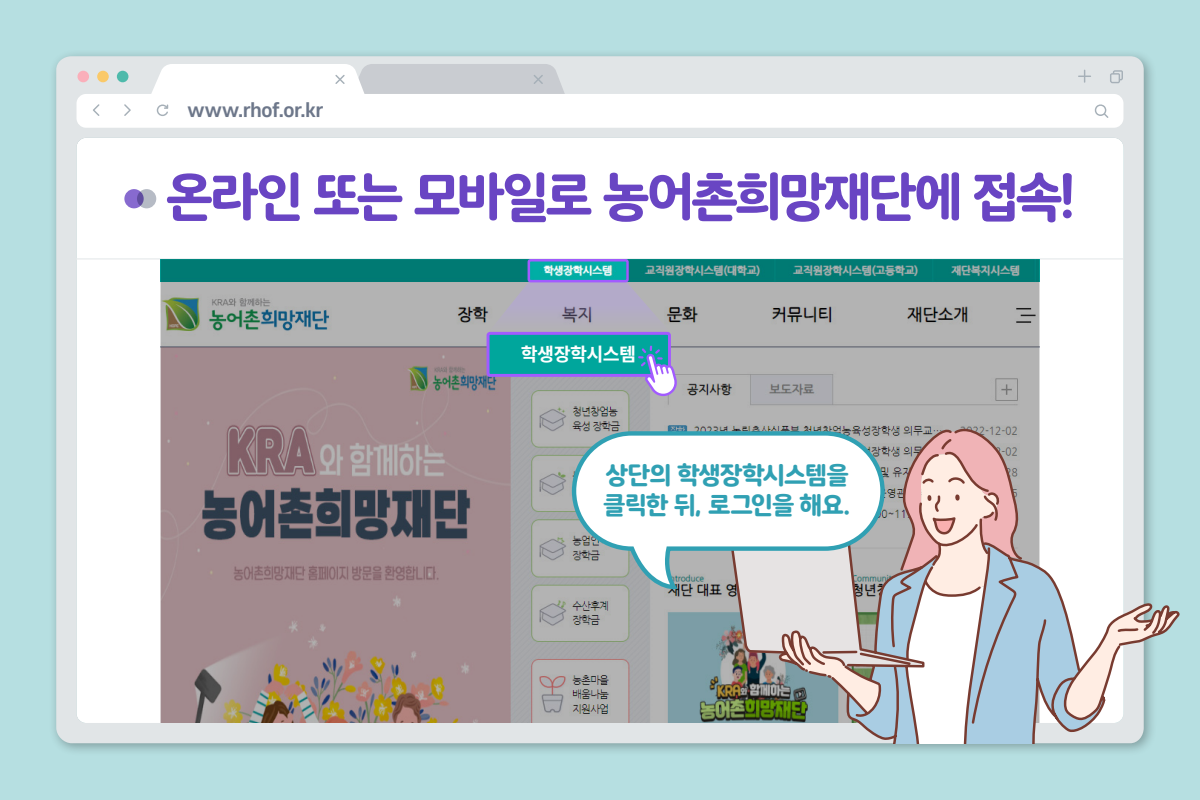
<style>
.page{position:relative;width:1200px;height:800px;background:#b6dfe1}
.page>*{position:absolute;margin:0;border:0;box-sizing:border-box;transform-origin:0 0}
.t1{font:51.25px "SD Gothic Neo Round h Eb";letter-spacing:-.065em;color:#6945c3}
.t2{font:800 24.38px/30.8px "Tmoney Round Wind";letter-spacing:-.07em;color:#30a0b3}
.t3{font:700 18.75px "S Core Dream 6";letter-spacing:-.01em;color:#6d778a}
.t4{font:700 18.44px "Noto Sans Mono CJ Kkr";letter-spacing:-.03em;color:#fff}
</style>
<div class="page">
<div style="left:49px;top:49px;width:1108px;height:708px;background:#000;opacity:.3"></div>
<div style="left:56px;top:56px;width:1088px;height:687px;background:#e1e5e7"></div>
<svg style="left:1078px;top:70px;width:13px;height:13px"></svg>
<svg style="left:1110px;top:70px;width:13px;height:13px"></svg>
<div style="left:77px;top:94px;width:1046px;height:34px;background:#fff;border-radius:10px"></div>
<svg style="left:157px;top:105px;width:11px;height:11px"></svg>
<svg style="left:1094px;top:104px;width:14px;height:14px"></svg>
<svg style="left:93px;top:104px;width:6px;height:12px"></svg>
<svg style="left:124px;top:104px;width:7px;height:12px"></svg>
<div style="left:77px;top:71px;width:12px;height:11px;background:#faafba;border-radius:50%"></div>
<div style="left:97px;top:71px;width:12px;height:11px;background:#fac969;border-radius:50%"></div>
<div style="left:117px;top:71px;width:11px;height:11px;background:#4ebaab;border-radius:50%"></div>
<svg style="left:149px;top:64px;width:418px;height:30px"></svg>
<div style="left:77px;top:138px;width:1046px;height:585px;background:#fff;border-radius:10px"></div>
<hr style="left:76px;top:259px;width:1048px;height:1px;background:#e1e5e7">
<div style="left:124px;top:189px;width:20px;height:19px;background:#876acf;border-radius:50%"></div>
<svg style="left:137px;top:189px;width:19px;height:19px"></svg>
<svg style="left:161px;top:259px;width:878px;height:464px"></svg>
<div style="left:488px;top:333px;width:181px;height:42px;background:#00a69c;border-radius:2px"></div>
<div style="left:487px;top:332px;width:184px;height:45px;border:3px solid #a25bff;border-radius:2px"></div>
<svg style="left:489px;top:280px;width:181px;height:52px"></svg>
<div style="left:528px;top:259px;width:101px;height:23px;border:2px solid #a25bff;border-radius:2px"></div>
<svg style="left:638px;top:346px;width:39px;height:50px"></svg>
<svg style="left:730px;top:412px;width:450px;height:332px"></svg>
<svg style="left:570px;top:429px;width:317px;height:175px"></svg>
<p class="t3" style="left:188px;top:97px;width:137px">www.rhof.or.kr</p>
<h1 class="t1" style="left:166px;top:172px;width:911px">온라인 또는 모바일로 농어촌희망재단에 접속!</h1>
<p class="t4" style="left:521px;top:344px;width:117px">학생장학시스템</p>
<p class="t2" style="left:603px;top:458px;width:251px">상단의 학생장학시스템을 클릭한 뒤, 로그인을 해요.</p>
</div>
